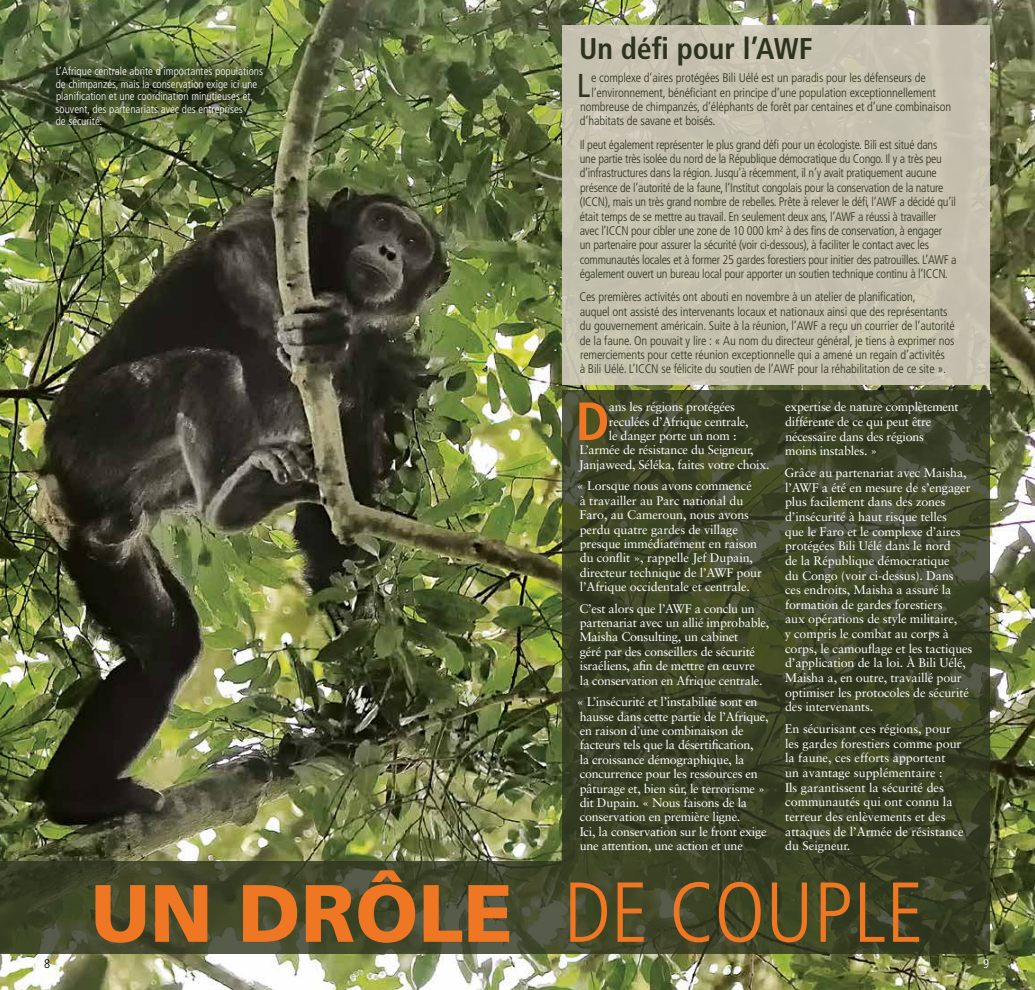
<style>
.page{position:relative;width:1035px;height:990px;background:#fff}
.page>*{position:absolute;margin:0;border:0;box-sizing:border-box;transform-origin:0 0}
.t1{font:300 condensed 85px "Frutiger LT Std";color:#ef7622}
.t2{font:700 condensed 53.75px "Frutiger LT Std";color:#ef7622}
.t3{font:condensed 33.12px "Frutiger LT Std";color:#2d331e}
.t4{font:700 condensed 30px "Frutiger LT Std";color:#2d331e}
.t5{font:12.5px/14.6px "Sabon";letter-spacing:-.01em;color:#fff}
.t6{font:300 condensed 12.5px/14.4px "Frutiger LT Std";letter-spacing:-.02em;color:#2d331e}
.t7{font:300 condensed 12.5px "Frutiger LT Std";color:#000}
.t8{font:300 condensed 12.5px "Frutiger LT Std";color:#fff}
.t9{font:300 condensed 11.25px/12.5px "Frutiger LT Std";color:#fff}
.s1{font-weight:900;font-stretch:normal;font-size:81.25px}
</style>
<div class="page">
<img style="left:0;top:0;width:1035px;height:990px">
<svg style="left:562px;top:390px;width:428px;height:471px;background:#3b4226"></svg>
<div style="left:562px;top:25px;width:428px;height:360px;background:#c5c0af"></div>
<svg style="left:0;top:861px;width:990px;height:93px;background:#3f462a"></svg>
<div style="left:26px;top:37px;width:266px;height:119px;background:#000;opacity:.6"></div>
<p class="t9" style="left:56px;top:66px;width:209px">L’Afrique centrale abrite d’importantes populations de chimpanzés, mais la conservation exige ici une planification et une coordination minutieuses et, souvent, des partenariats avec des entreprises<br>de sécurité.</p>
<h3 class="t4" style="left:579px;top:31px;width:232px">Un défi pour l’AWF</h3>
<h3 class="t3" style="left:577px;top:66px;width:12px">L</h3>
<p class="t6" style="left:591px;top:71px;width:336px">e complexe d’aires protégées Bili Uélé est un paradis pour les défenseurs de</p>
<p class="t6" style="left:591px;top:85px;width:346px">l’environnement, bénéficiant en principe d’une population exceptionnellement</p>
<p class="t6" style="left:580px;top:100px;width:373px">nombreuse de chimpanzés, d’éléphants de forêt par centaines et d’une combinaison</p>
<p class="t6" style="left:580px;top:114px;width:137px">d’habitats de savane et boisés.</p>
<p class="t6" style="left:580px;top:137px;width:378px">Il peut également représenter le plus grand défi pour un écologiste. Bili est situé dans<br>une partie très isolée du nord de la République démocratique du Congo. Il y a très peu d’infrastructures dans la région. Jusqu’à récemment, il n’y avait pratiquement aucune présence de l’autorité de la faune, l’Institut congolais pour la conservation de la nature (ICCN), mais un très grand nombre de rebelles. Prête à relever le défi, l’AWF a décidé qu’il était temps de se mettre au travail. En seulement deux ans, l’AWF a réussi à travailler avec l’ICCN pour cibler une zone de 10 000 km² à des fins de conservation, à engager<br>un partenaire pour assurer la sécurité (voir ci-dessous), à faciliter le contact avec les communautés locales et à former 25 gardes forestiers pour initier des patrouilles. L’AWF a également ouvert un bureau local pour apporter un soutien technique continu à l’ICCN.</p>
<p class="t6" style="left:579px;top:290px;width:377px">Ces premières activités ont abouti en novembre à un atelier de planification,<br>auquel ont assisté des intervenants locaux et nationaux ainsi que des représentants du gouvernement américain. Suite à la réunion, l’AWF a reçu un courrier de l’autorité de la faune. On pouvait y lire : « Au nom du directeur général, je tiens à exprimer nos remerciements pour cette réunion exceptionnelle qui a amené un regain d’activités<br>à Bili Uélé. L’ICCN se félicite du soutien de l’AWF pour la réhabilitation de ce site ».</p>
<h2 class="t2" style="left:576px;top:389px;width:29px">D</h2>
<p class="t5" style="left:609px;top:399px;width:127px">ans les régions protégées</p>
<p class="t5" style="left:609px;top:414px;width:141px">reculées d’Afrique centrale,</p>
<p class="t5" style="left:609px;top:428px;width:129px">le danger porte un nom :</p>
<p class="t5" style="left:580px;top:443px;width:176px">L’armée de résistance du Seigneur,</p>
<p class="t5" style="left:579px;top:457px;width:192px">Janjaweed, Séléka, faites votre choix.</p>
<p class="t5" style="left:577px;top:479px;width:187px">« Lorsque nous avons commencé<br>à travailler au Parc national du<br>Faro, au Cameroun, nous avons perdu quatre gardes de village presque immédiatement en raison du conflit », rappelle Jef Dupain, directeur technique de l’AWF pour l’Afrique occidentale et centrale.</p>
<p class="t5" style="left:579px;top:601px;width:192px">C’est alors que l’AWF a conclu un partenariat avec un allié improbable, Maisha Consulting, un cabinet<br>géré par des conseillers de sécurité israéliens, afin de mettre en œuvre<br>la conservation en Afrique centrale.</p>
<p class="t5" style="left:577px;top:695px;width:193px">« L’insécurité et l’instabilité sont en hausse dans cette partie de l’Afrique, en raison d’une combinaison de facteurs tels que la désertification,<br>la croissance démographique, la concurrence pour les ressources en pâturage et, bien sûr, le terrorisme » dit Dupain. « Nous faisons de la conservation en première ligne.<br>Ici, la conservation sur le front exige une attention, une action et une</p>
<p class="t5" style="left:785px;top:400px;width:175px">expertise de nature complètement différente de ce qui peut être nécessaire dans des régions<br>moins instables. »</p>
<p class="t5" style="left:785px;top:465px;width:189px">Grâce au partenariat avec Maisha, l’AWF a été en mesure de s’engager plus facilement dans des zones d’insécurité à haut risque telles<br>que le Faro et le complexe d’aires protégées Bili Uélé dans le nord<br>de la République démocratique<br>du Congo (voir ci-dessus). Dans<br>ces endroits, Maisha a assuré la formation de gardes forestiers<br>aux opérations de style militaire,<br>y compris le combat au corps à corps, le camouflage et les tactiques d’application de la loi. À Bili Uélé,<br>Maisha a, en outre, travaillé pour optimiser les protocoles de sécurité des intervenants.</p>
<p class="t5" style="left:785px;top:721px;width:180px">En sécurisant ces régions, pour les gardes forestiers comme pour la faune, ces efforts apportent<br>un avantage supplémentaire :<br>Ils garantissent la sécurité des communautés qui ont connu la terreur des enlèvements et des attaques de l’Armée de résistance du Seigneur.</p>
<h1 class="t1" style="left:91px;top:864px;width:620px"><span class="s1">UN DRÔLE</span> de couple</h1>
<p class="t7" style="left:44px;top:956px;width:7px">8</p>
<p class="t8" style="left:983px;top:956px;width:7px">9</p>
</div>
